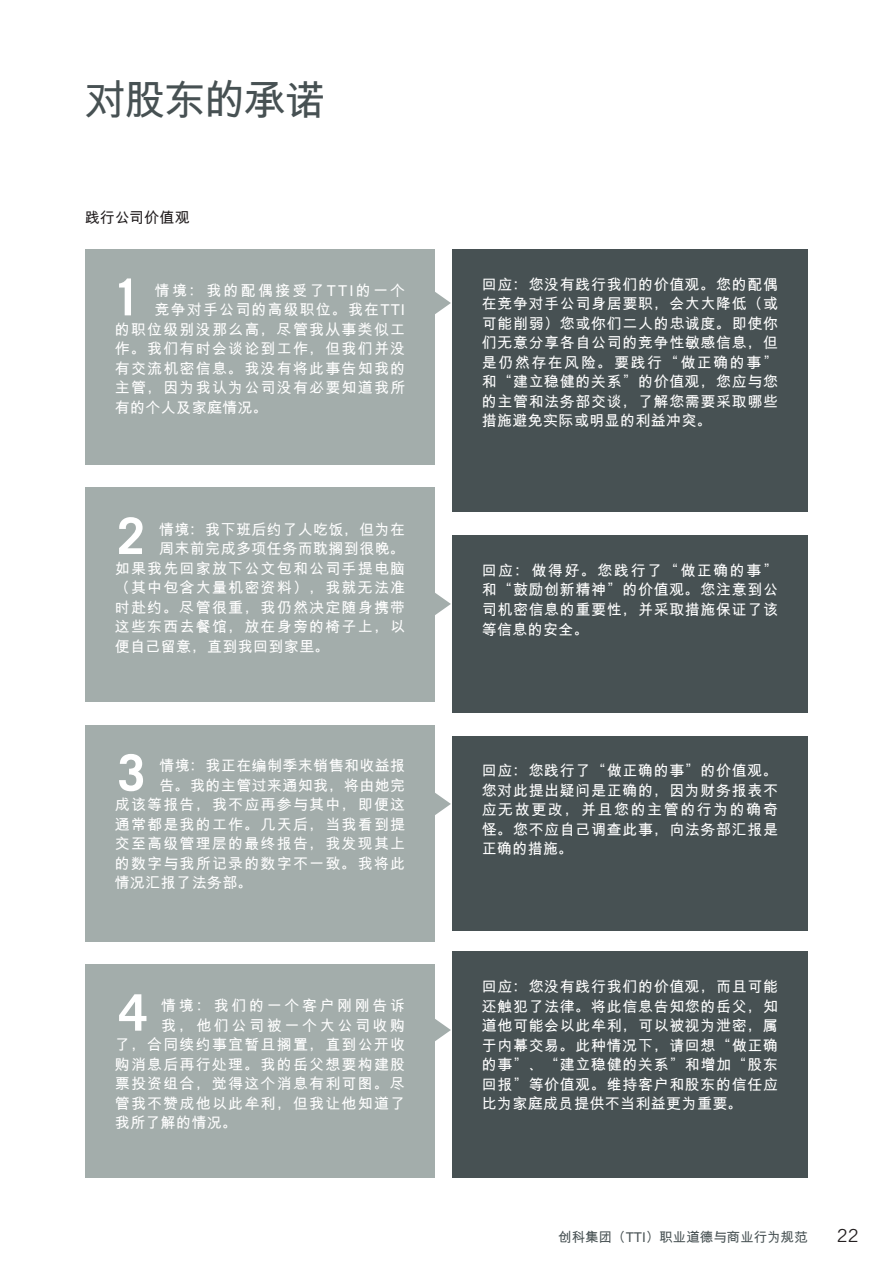
<style>
.page{position:relative;width:893px;height:1263px;background:#fff}
.page>*{position:absolute;margin:0;border:0;box-sizing:border-box;transform-origin:0 0}
.t1{font:700 50.4px "Trade Gothic LT Std";color:#fff}
.t2{font:700 42px "M Hei PRC";letter-spacing:-.055em;color:#475153}
.t3{font:18px "Trade Gothic LT Std";color:#231f20}
.t4{font:700 15px/19.5px "M Hei PRC";letter-spacing:.08em;color:#fff;text-align:justify}
.t5{font:700 15px "M Hei PRC";letter-spacing:.025em;color:#fff}
.t6{font:700 15px "M Hei PRC";letter-spacing:.175em;color:#fff}
.t7{font:700 15px "M Hei PRC";letter-spacing:.145em;color:#fff}
.t8{font:700 15px "M Hei PRC";color:#231f20}
.t9{font:700 13.5px "M Hei PRC";color:#475153}
</style>
<div class="page">
<div style="left:85px;top:249px;width:350px;height:215px;background:#a3adab"></div>
<div style="left:85px;top:488px;width:350px;height:214px;background:#a3adab"></div>
<div style="left:85px;top:725px;width:350px;height:216px;background:#a3adab"></div>
<div style="left:85px;top:964px;width:350px;height:214px;background:#a3adab"></div>
<div style="left:452px;top:249px;width:356px;height:263px;background:#475153"></div>
<div style="left:452px;top:535px;width:356px;height:178px;background:#475153"></div>
<div style="left:452px;top:736px;width:356px;height:194px;background:#475153"></div>
<div style="left:452px;top:952px;width:356px;height:226px;background:#475153"></div>
<svg style="left:435px;top:292px;width:16px;height:22px"></svg>
<svg style="left:435px;top:593px;width:16px;height:22px"></svg>
<svg style="left:435px;top:793px;width:16px;height:22px"></svg>
<svg style="left:435px;top:1019px;width:16px;height:22px"></svg>
<p class="t2" style="left:85px;top:77px;width:243px">对股东的承诺</p>
<p class="t8" style="left:85px;top:210px;width:107px">践行公司价值观</p>
<p class="t1" style="left:113px;top:266px;width:30px">1</p>
<p class="t7" style="left:155px;top:282px;width:252px">情境：我的配偶接受了TTI的一个</p>
<p class="t4" style="left:155px;top:300px;width:252px">竞争对手公司的高级职位。我在TTI</p>
<p class="t4" style="left:115px;top:320px;width:292px">的职位级别没那么高，尽管我从事类似工</p>
<p class="t4" style="left:115px;top:339px;width:292px">作。我们有时会谈论到工作，但我们并没</p>
<p class="t4" style="left:115px;top:359px;width:292px">有交流机密信息。我没有将此事告知我的</p>
<p class="t4" style="left:115px;top:378px;width:292px">主管，因为我认为公司没有必要知道我所</p>
<p class="t5" style="left:115px;top:399px;width:155px">有的个人及家庭情况。</p>
<p class="t1" style="left:117px;top:505px;width:30px">2</p>
<p class="t5" style="left:159px;top:521px;width:248px">情境：我下班后约了人吃饭，但为在</p>
<p class="t5" style="left:159px;top:540px;width:248px">周末前完成多项任务而耽搁到很晚。</p>
<p class="t4" style="left:115px;top:558px;width:292px">如果我先回家放下公文包和公司手提电脑</p>
<p class="t4" style="left:115px;top:578px;width:292px">（其中包含大量机密资料），我就无法准</p>
<p class="t4" style="left:115px;top:597px;width:292px">时赴约。尽管很重，我仍然决定随身携带</p>
<p class="t4" style="left:115px;top:617px;width:292px">这些东西去餐馆，放在身旁的椅子上，以</p>
<p class="t5" style="left:115px;top:638px;width:216px">便自己留意，直到我回到家里。</p>
<p class="t1" style="left:117px;top:742px;width:30px">3</p>
<p class="t5" style="left:159px;top:757px;width:247px">情境：我正在编制季末销售和收益报</p>
<p class="t5" style="left:159px;top:777px;width:247px">告。我的主管过来通知我，将由她完</p>
<p class="t4" style="left:115px;top:795px;width:292px">成该等报告，我不应再参与其中，即便这</p>
<p class="t4" style="left:115px;top:815px;width:292px">通常都是我的工作。几天后，当我看到提</p>
<p class="t4" style="left:115px;top:834px;width:292px">交至高级管理层的最终报告，我发现其上</p>
<p class="t4" style="left:115px;top:854px;width:292px">的数字与我所记录的数字不一致。我将此</p>
<p class="t5" style="left:115px;top:874px;width:139px">情况汇报了法务部。</p>
<p class="t1" style="left:119px;top:982px;width:30px">4</p>
<p class="t6" style="left:161px;top:997px;width:246px">情境：我们的一个客户刚刚告诉</p>
<p class="t6" style="left:161px;top:1017px;width:246px">我，他们公司被一个大公司收购</p>
<p class="t4" style="left:115px;top:1035px;width:292px">了，合同续约事宜暂且搁置，直到公开收</p>
<p class="t4" style="left:115px;top:1055px;width:292px">购消息后再行处理。我的岳父想要构建股</p>
<p class="t4" style="left:115px;top:1074px;width:292px">票投资组合，觉得这个消息有利可图。尽</p>
<p class="t4" style="left:115px;top:1094px;width:292px">管我不赞成他以此牟利，但我让他知道了</p>
<p class="t5" style="left:115px;top:1114px;width:124px">我所了解的情况。</p>
<p class="t4" style="left:482px;top:275px;width:298px">回应：您没有践行我们的价值观。您的配偶在竞争对手公司身居要职，会大大降低（或可能削弱）您或你们二人的忠诚度。即使你们无意分享各自公司的竞争性敏感信息，但是仍然存在风险。要践行“做正确的事”和“建立稳健的关系”的价值观，您应与您的主管和法务部交谈，了解您需要采取哪些措施避免实际或明显的利益冲突。</p>
<p class="t4" style="left:482px;top:561px;width:298px">回应：做得好。您践行了“做正确的事”和“鼓励创新精神”的价值观。您注意到公司机密信息的重要性，并采取措施保证了该等信息的安全。</p>
<p class="t4" style="left:482px;top:761px;width:298px">回应：您践行了“做正确的事”的价值观。您对此提出疑问是正确的，因为财务报表不应无故更改，并且您的主管的行为的确奇怪。您不应自己调查此事，向法务部汇报是正确的措施。</p>
<p class="t4" style="left:482px;top:977px;width:298px">回应：您没有践行我们的价值观，而且可能还触犯了法律。将此信息告知您的岳父，知道他可能会以此牟利，可以被视为泄密，属于内幕交易。此种情况下，请回想“做正确的事”、“建立稳健的关系”和增加“股东回报”等价值观。维持客户和股东的信任应比为家庭成员提供不当利益更为重要。</p>
<p class="t9" style="left:558px;top:1229px;width:251px">创科集团（TTI）职业道德与商业行为规范</p>
<p class="t3" style="left:837px;top:1224px;width:23px">22</p>
</div>
